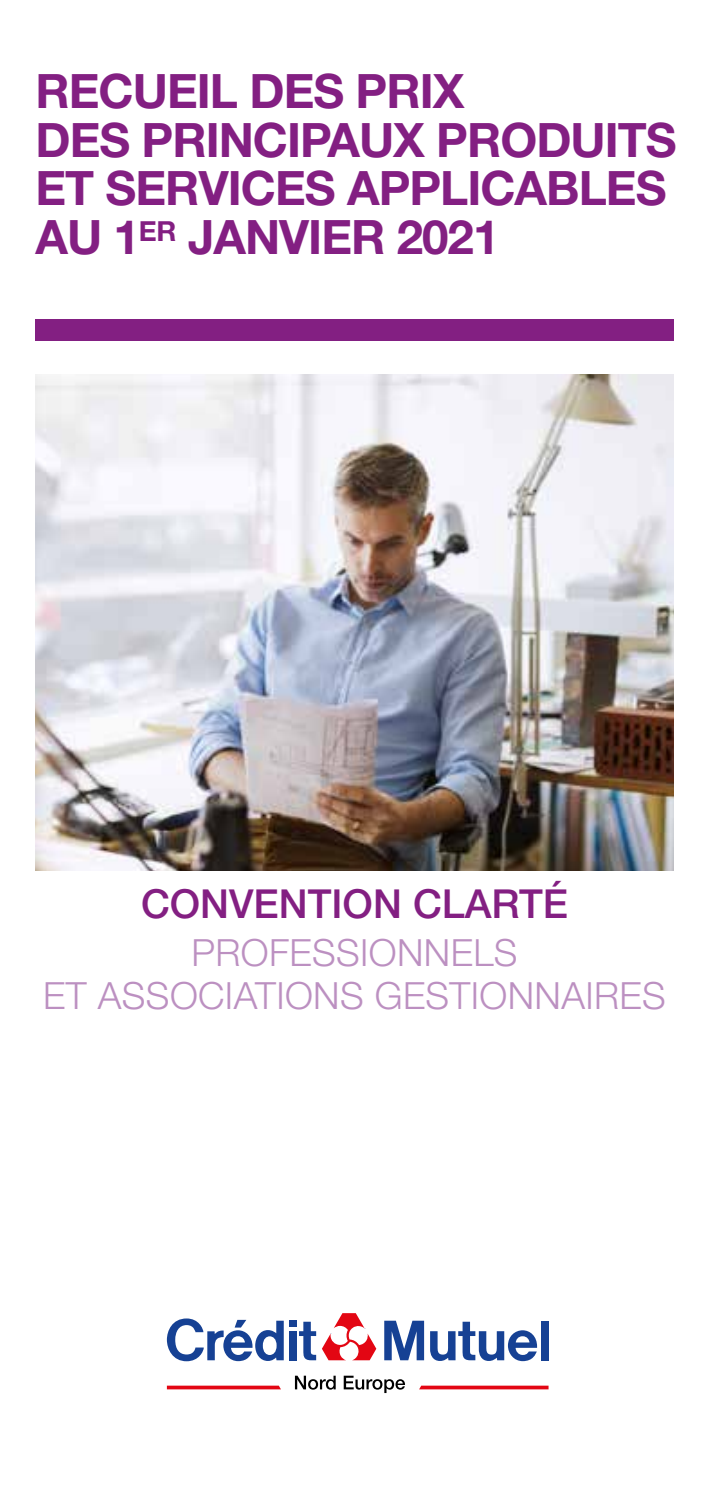
<style>
.page{position:relative;width:709px;height:1489px;background:#fff}
.page>*{position:absolute;margin:0;border:0;box-sizing:border-box;transform-origin:0 0}
.t1{font:700 47.5px/48.8px "Helvetica Neue LT Std";letter-spacing:-.02em;color:#831f82}
.t2{font:500 40px "Helvetica Neue LT Std";color:#831f82}
.t3{font:300 37.5px/42.5px "Helvetica Neue LT Std";letter-spacing:.01em;color:#bc90c1;text-align:center}
</style>
<div class="page">
<div style="left:35px;top:320px;width:638px;height:21px;background:#831f82"></div>
<img style="left:35px;top:374px;width:638px;height:496px">
<div style="left:541px;top:1320px;width:7px;height:40px;background:#164194"></div>
<div style="left:289px;top:1330px;width:7px;height:30px;background:#164194"></div>
<div style="left:289px;top:1320px;width:7px;height:6px;background:#164194"></div>
<svg style="left:299px;top:1321px;width:17px;height:39px"></svg>
<svg style="left:430px;top:1321px;width:107px;height:39px"></svg>
<svg style="left:384px;top:1320px;width:40px;height:40px"></svg>
<svg style="left:167px;top:1318px;width:117px;height:43px"></svg>
<svg style="left:295px;top:1375px;width:41px;height:14px"></svg>
<svg style="left:344px;top:1375px;width:61px;height:17px"></svg>
<svg style="left:322px;top:1313px;width:54px;height:48px"></svg>
<svg style="left:167px;top:1385px;width:114px;height:4px"></svg>
<svg style="left:419px;top:1385px;width:129px;height:4px"></svg>
<p class="t1" style="left:35px;top:65px;width:643px">RECUEIL DES PRIX<br>DES PRINCIPAUX PRODUITS<br>ET SERVICES APPLICABLES<br>AU 1<sup>ER</sup> JANVIER 2021</p>
<p class="t2" style="left:141px;top:879px;width:428px">CONVENTION CLARTÉ</p>
<p class="t3" style="left:43px;top:930px;width:624px">PROFESSIONNELS<br>ET ASSOCIATIONS GESTIONNAIRES</p>
</div>
